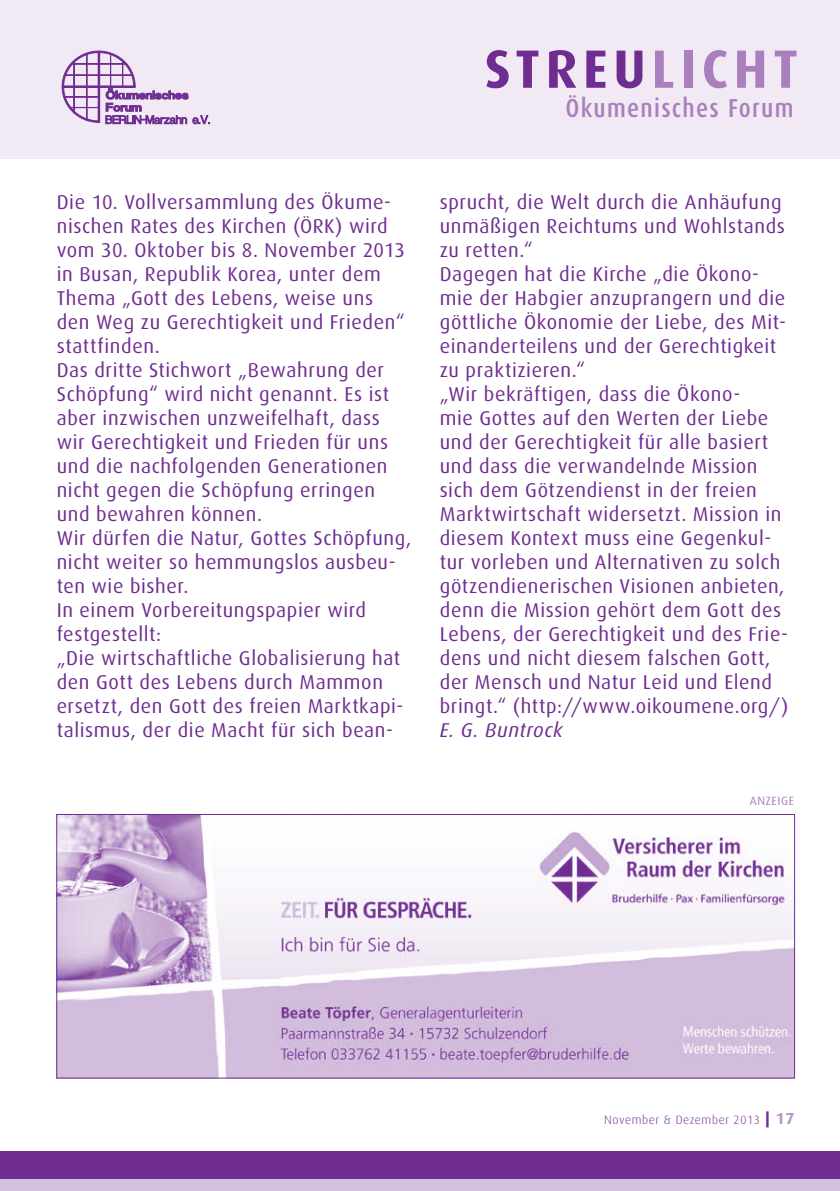
<style>
.page{position:relative;width:840px;height:1191px;background:#fff}
.page>*{position:absolute;margin:0;border:0;box-sizing:border-box;transform-origin:0 0}
.t1{font:700 54px "Dax";letter-spacing:.1em;color:#6f2c91}
.t2{font:500 26px "Dax Condensed";letter-spacing:.05em;color:#a980bd}
.t3{font:20px/24px "Dax";letter-spacing:.025em;color:#6f2c91}
.t4{font:italic 20px "Dax";letter-spacing:.025em;color:#6f2c91}
.t5{font:300 12px "Dax";letter-spacing:.05em;color:#6f2c91}
.t6{font:12px "Dax";color:#a980bd}
.s1{color:#a980bd}
.s2{font-weight:800;font-size:16px}
.s3{font-weight:700;font-size:16px;color:#b795c8}
</style>
<div class="page">
<div style="left:0;top:0;width:839px;height:159px;background:#f1eaf4"></div>
<div style="left:0;top:1151px;width:839px;height:40px;background:#6f2c91"></div>
<div style="left:0;top:1179px;width:839px;height:12px;background:#d4c0de"></div>
<svg style="left:62px;top:51px;width:147px;height:73px"></svg>
<img style="left:58px;top:816px;width:734px;height:260px">
<div style="left:56px;top:814px;width:738px;height:264px;border:1px solid #6f2c91"></div>
<h1 class="t1" style="left:484px;top:39px;width:315px">STREU<span class="s1">LICHT</span></h1>
<h2 class="t2" style="left:565px;top:93px;width:229px">Ökumenisches Forum</h2>
<p class="t3" style="left:57px;top:190px;width:356px">Die 10. Vollversammlung des Ökume&shy;nischen Rates des Kirchen (ÖRK) wird vom 30. Oktober bis 8. November 2013 in Busan, Republik Korea, unter dem Thema „Gott des Lebens, weise uns<br>den Weg zu Gerechtigkeit und Frieden“ stattfinden.<br>Das dritte Stichwort „Bewahrung der Schöpfung“ wird nicht genannt. Es ist aber inzwischen unzweifelhaft, dass wir Gerechtigkeit und Frieden für uns und die nachfolgenden Generationen nicht gegen die Schöpfung erringen und bewahren können.<br>Wir dürfen die Natur, Gottes Schöpfung, nicht weiter so hemmungslos ausbeu&shy;ten wie bisher.<br>I n einem Vorbereitungspapier wird festgestellt:<br>„Die wirtschaftliche Globalisierung hat den Gott des Lebens durch Mammon ersetzt, den Gott des freien Marktkapi&shy;talismus, der die Macht für sich bean-</p>
<p class="t3" style="left:439px;top:190px;width:350px">sprucht, die Welt durch die Anhäufung unmäßigen Reichtums und Wohlstands zu retten.“<br>Dagegen hat die Kirche „die Ökono&shy;mie der Habgier anzuprangern und die göttliche Ökonomie der Liebe, des Mit&shy;einanderteilens und der Gerechtigkeit zu praktizieren.“<br>„Wir bekräftigen, dass die Ökono-<br>mie Gottes auf den Werten der Liebe und der Gerechtigkeit für alle basiert und dass die verwandelnde Mission sich dem Götzendienst in der freien Marktwirtschaft widersetzt. Mission in diesem Kontext muss eine Gegenkul&shy;tur vorleben und Alternativen zu solch götzendienerischen Visionen anbieten, denn die Mission gehört dem Gott des Lebens, der Gerechtigkeit und des Frie&shy;dens und nicht diesem falschen Gott, der Mensch und Natur Leid und Elend bringt.“ (http://www.oikoumene.org/)</p>
<p class="t4" style="left:439px;top:718px;width:124px">E. G. Buntrock</p>
<p class="t6" style="left:749px;top:794px;width:46px">ANZEIGE</p>
<p class="t5" style="left:604px;top:1113px;width:192px">November &amp; Dezember 2013 <span class="s2">|</span> <span class="s3">17</span></p>
</div>
